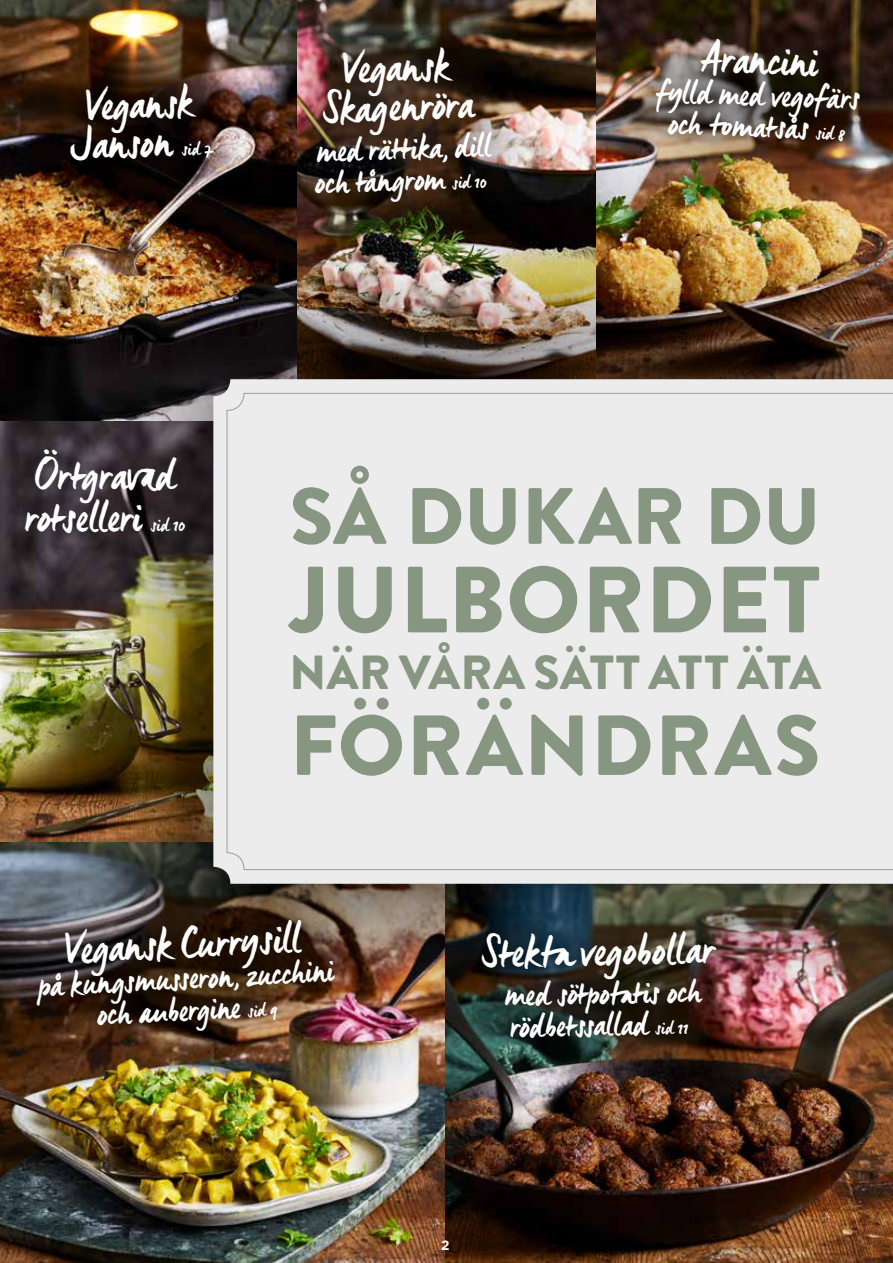
<style>
.page{position:relative;width:893px;height:1263px;background:#fff}
.page>*{position:absolute;margin:0;border:0;box-sizing:border-box;transform-origin:0 0}
.t1{font:900 93.75px "Brandon Grotesque";letter-spacing:.01em;color:#869681}
.t2{font:900 84.9px "Brandon Grotesque";letter-spacing:.02em;color:#869681}
.t3{font:900 79.65px "Brandon Grotesque";color:#869681}
.t4{font:900 47.85px "Brandon Grotesque";letter-spacing:.01em;color:#869681}
.t5{font:45px/39px "Manus For Santa Maria";color:#fff;text-align:center}
.t6{font:34.5px/31.5px "Manus For Santa Maria";color:#fff}
.t7{font:19.5px "Manus For Santa Maria";color:#fff}
.t8{font:700 13.5px "Gotham";color:#fff}
.s1{font-size:19.5px}
</style>
<div class="page">
<img style="left:0;top:421px;width:446px;height:842px">
<img style="left:446px;top:1026px;width:447px;height:237px">
<img style="left:0;top:0;width:297px;height:421px">
<img style="left:595px;top:0;width:298px;height:237px">
<img style="left:298px;top:0;width:297px;height:237px">
<div style="left:71px;top:237px;width:822px;height:789px;background:#000;opacity:.75"></div>
<svg style="left:213px;top:379px;width:680px;height:505px;background:#e4e4e3"></svg>
<div style="left:438px;top:888px;width:320px;height:195px;background:#000;opacity:.75"></div>
<div style="left:0;top:876px;width:379px;height:197px;background:#000;opacity:.75"></div>
<div style="left:26px;top:42px;width:230px;height:163px;background:#000;opacity:.75"></div>
<div style="left:271px;top:5px;width:265px;height:240px;background:#000;opacity:.75"></div>
<div style="left:611px;top:0;width:282px;height:186px;background:#000;opacity:.75"></div>
<div style="left:227px;top:393px;width:666px;height:477px;background:#ececec"></div>
<h3 class="t5" style="left:68px;top:85px;width:126px;rotate:-2deg">Vegansk<br>Janson</h3>
<p class="t7" style="left:182px;top:137px;width:32px;rotate:-2deg">sid 7</p>
<h3 class="t5" style="left:320px;top:49px;width:153px;rotate:-2deg">Vegansk<br>Skagenröra</h3>
<p class="t6" style="left:313px;top:134px;width:179px;rotate:-2deg">med rättika, dill och tångrom <span class="s1">sid 10</span></p>
<h3 class="t5" style="left:701px;top:37px;width:119px;rotate:2deg">Arancini</h3>
<p class="t6" style="left:657px;top:74px;width:206px;text-align:center;rotate:2deg">fylld med vegofärs och to matsås <span class="s1">sid 8</span></p>
<h3 class="t5" style="left:25px;top:453px;width:152px;line-height:42px;text-align:left">Örtgravad rotselleri</h3>
<p class="t7" style="left:151px;top:513px;width:36px">sid 10</p>
<h3 class="t3" style="left:290px;top:460px;width:532px">SÅ DUKAR DU</h3>
<h1 class="t1" style="left:290px;top:534px;width:532px">JULBORDET</h1>
<h3 class="t4" style="left:289px;top:639px;width:533px">NÄR VÅRA SÄTT ATT ÄTA</h3>
<h2 class="t2" style="left:290px;top:685px;width:532px">FÖRÄNDRAS</h2>
<h3 class="t5" style="left:65px;top:928px;width:237px;rotate:-3deg">Vegansk Currysill</h3>
<p class="t6" style="left:37px;top:969px;width:298px;text-align:center;rotate:-3deg">på kungsmusseron, zucchini och au bergine <span class="s1">sid 9</span></p>
<h3 class="t5" style="left:481px;top:932px;width:234px;rotate:-1deg">Stekta vegobollar</h3>
<p class="t6" style="left:505px;top:978px;width:198px;rotate:-1deg">med sötpota tis och rödbetssallad <span class="s1">sid 11</span></p>
<p class="t8" style="left:441px;top:1236px;width:10px">2</p>
</div>
